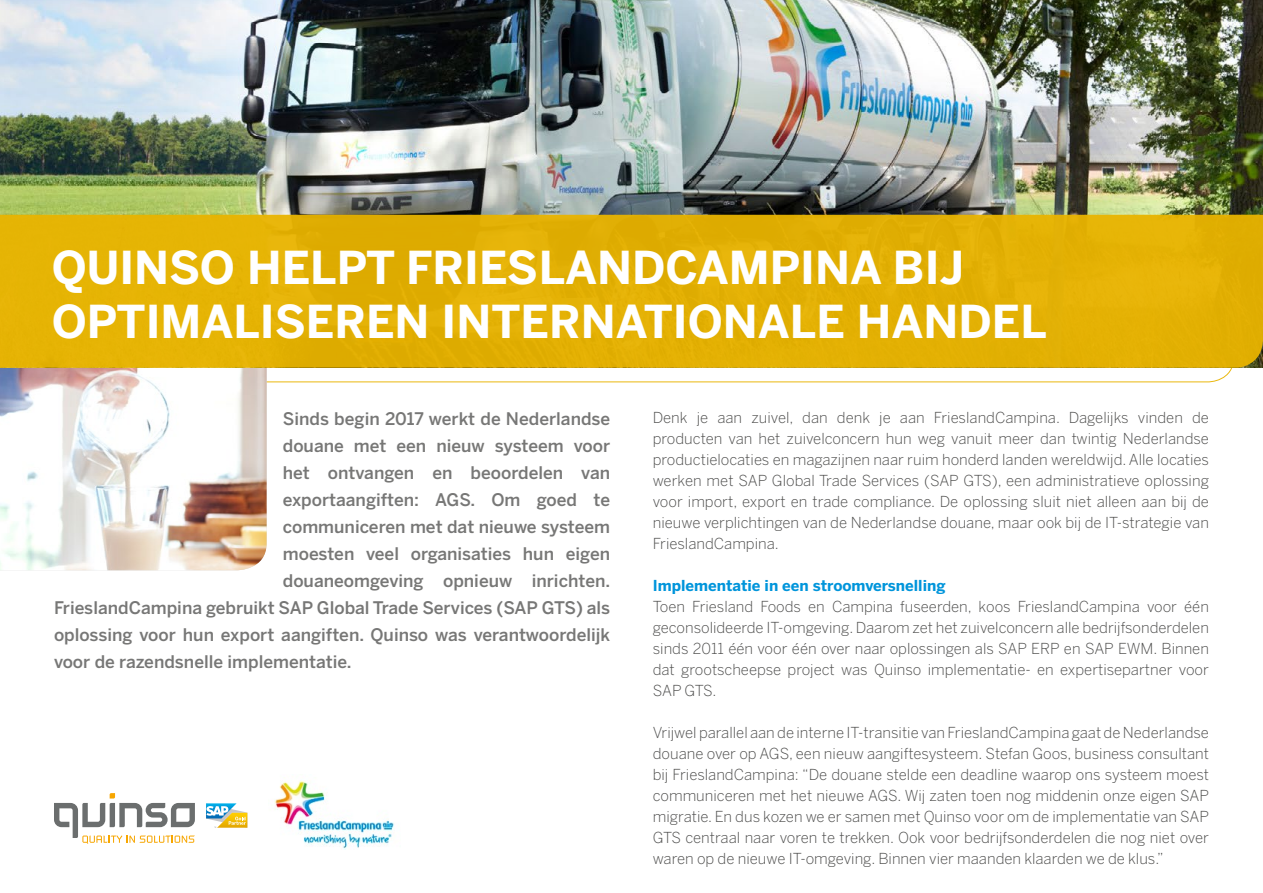
<style>
.page{position:relative;width:1263px;height:893px;background:#fff}
.page>*{position:absolute;margin:0;border:0;box-sizing:border-box;transform-origin:0 0}
.t1{font:700 45px/54px "Benton Sans";color:#fff}
.t2{font:500 17.25px "Benton Sans";color:#777776}
.t3{font:300 15px/21px "Benton Sans";color:#4a4a49;text-align:justify}
.t4{font:700 15px "Benton Sans";color:#0095db}
</style>
<div class="page">
<img style="left:0;top:368px;width:267px;height:202px">
<img style="left:0;top:0;width:1263px;height:215px">
<div style="left:0;top:215px;width:1263px;height:153px;background:#e4b104"></div>
<svg style="left:54px;top:793px;width:141px;height:51px"></svg>
<svg style="left:206px;top:803px;width:41px;height:25px"></svg>
<img style="left:275px;top:781px;width:119px;height:69px">
<h1 class="t1" style="left:52px;top:241px;width:996px">QUINSO HELPT FRIESLANDCAMPINA BIJ<br>OPTIMALISEREN INTERNATIONALE HANDEL</h1>
<p class="t2" style="left:283px;top:408px;width:329px">Sinds begin 2017 werkt de Nederlandse</p>
<p class="t2" style="left:283px;top:435px;width:329px">douane met een nieuw systeem voor</p>
<p class="t2" style="left:283px;top:462px;width:329px">het ontvangen en beoordelen van</p>
<p class="t2" style="left:283px;top:489px;width:329px">exportaangiften: AGS. Om goed te</p>
<p class="t2" style="left:283px;top:516px;width:329px">communiceren met dat nieuwe systeem</p>
<p class="t2" style="left:283px;top:543px;width:329px">moesten veel organisaties hun eigen</p>
<p class="t2" style="left:283px;top:570px;width:329px">douaneomgeving opnieuw inrichten.</p>
<p class="t2" style="left:54px;top:597px;width:558px">FrieslandCampina gebruikt SAP Global Trade Services (SAP GTS) als</p>
<p class="t2" style="left:54px;top:624px;width:558px">oplossing voor hun export aangiften. Quinso was verantwoordelijk</p>
<p class="t2" style="left:54px;top:651px;width:299px">voor de razendsnelle implementatie.</p>
<p class="t3" style="left:653px;top:407px;width:558px">Denk je aan zuivel, dan denk je aan FrieslandCampina. Dagelijks vinden de producten van het zuivelconcern hun weg vanuit meer dan twintig Nederlandse productielocaties en magazijnen naar ruim honderd landen wereldwijd. Alle locaties werken met SAP Global Trade Services (SAP GTS), een administratieve oplossing voor import, export en trade compliance. De oplossing sluit niet alleen aan bij de nieuwe verplichtingen van de Nederlandse douane, maar ook bij de IT-strategie van FrieslandCampina.</p>
<p class="t4" style="left:653px;top:576px;width:294px">Implementatie in een stroomversnelling</p>
<p class="t3" style="left:653px;top:596px;width:558px">Toen Friesland Foods en Campina fuseerden, koos FrieslandCampina voor één geconsolideerde IT-omgeving. Daarom zet het zuivelconcern alle bedrijfsonderdelen sinds 2011 één voor één over naar oplossingen als SAP ERP en SAP EWM. Binnen dat grootscheepse project was Quinso implementatie- en expertisepartner voor SAP GTS.</p>
<p class="t3" style="left:653px;top:722px;width:558px">Vrijwel parallel aan de interne IT-transitie van FrieslandCampina gaat de Nederlandse douane over op AGS, een nieuw aangiftesysteem. Stefan Goos, business consultant bij FrieslandCampina: “De douane stelde een deadline waarop ons systeem moest communiceren met het nieuwe AGS. Wij zaten toen nog middenin onze eigen SAP migratie. En dus kozen we er samen met Quinso voor om de implementatie van SAP GTS centraal naar voren te trekken. Ook voor bedrijfsonderdelen die nog niet over waren op de nieuwe IT-omgeving. Binnen vier maanden klaarden we de klus.”</p>
</div>
